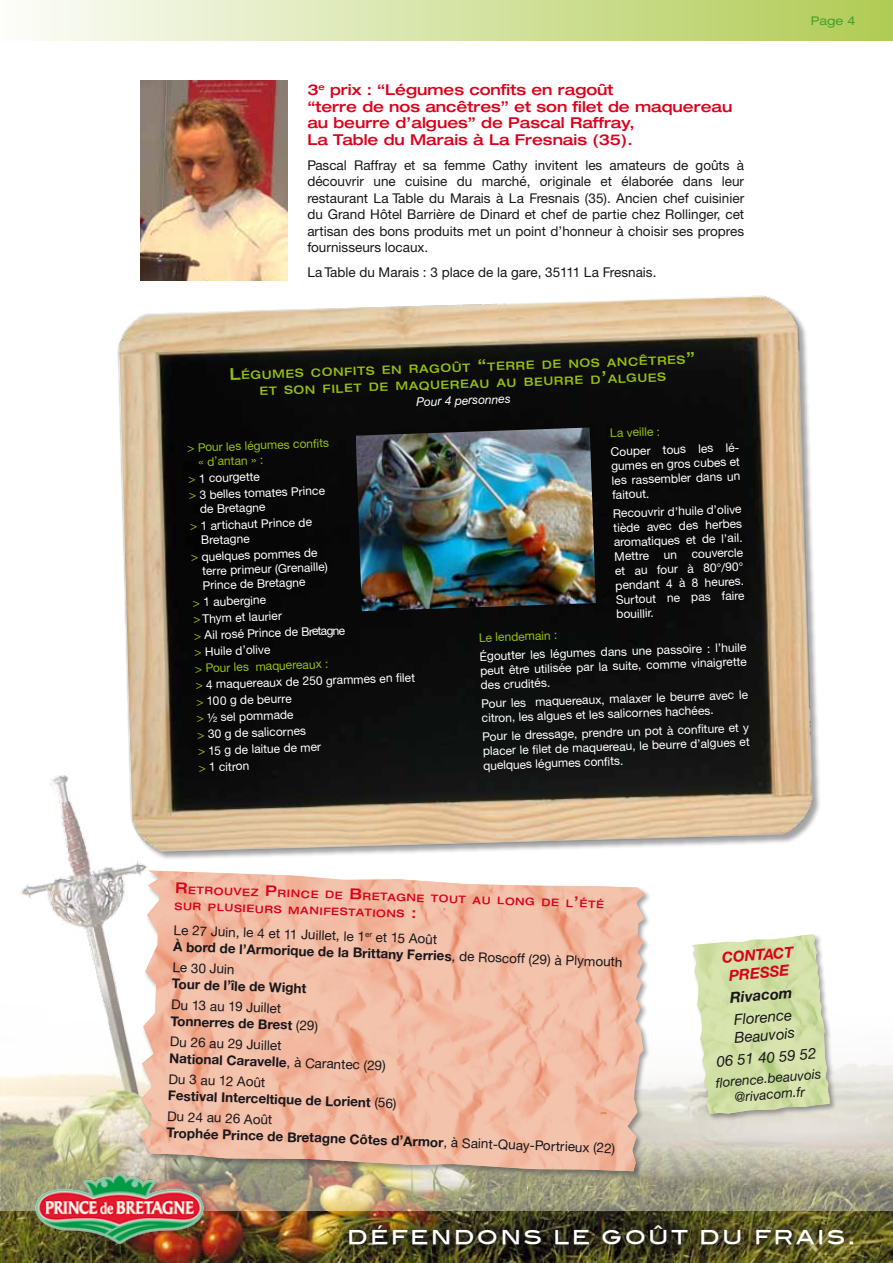
<style>
.page{position:relative;width:893px;height:1263px;background:#fff}
.page>*{position:absolute;margin:0;border:0;box-sizing:border-box;transform-origin:0 0}
.t1{font:22.5px "Blair Md ITCTT Medium";letter-spacing:.1em;color:#fff}
.t2{font:500 expanded 15px/16.5px "Helvetica Neue";color:#db001b}
.t3{font:italic 15px/18px "Helvetica Neue";color:#1a171c}
.t4{font:italic 700 15px/18px "Helvetica Neue CE";color:#db001b;text-align:center}
.t5{font:italic 700 15px "Helvetica Neue CE";color:#1a171c}
.t6{font:13.5px/16.5px "Helvetica Neue CE";color:#1a171c;text-align:justify}
.t7{font:700 13.5px "Helvetica Neue";color:#1a171c}
.t8{font:italic 13.5px/16.2px "Helvetica Neue";color:#1a171c;text-align:center}
.t9{font:12px/14.4px "Helvetica Neue CE";color:#fff}
.t10{font:12px/14.4px "Helvetica Neue CE";color:#97bf0d}
.t11{font:italic 12px "Helvetica Neue";color:#fff}
.t12{font:expanded 12px "Helvetica Neue";color:#44a12b}
.t13{font:500 expanded 11.55px/16.5px "Helvetica Neue";color:#97bf0d;text-align:center}
.t14{font:500 expanded 10.5px/16.5px "Helvetica Neue";color:#db001b}
.s1{font-size:16.5px}
.s2{color:#97bf0d}
.s3{font-size:15px}
.s4{font-family:"Helvetica Neue CE";font-weight:400}
</style>
<div class="page">
<img style="left:0;top:775px;width:893px;height:437px">
<img style="left:0;top:1212px;width:893px;height:51px">
<div style="left:341px;top:1217px;width:520px;height:35px;background:#1a171c;opacity:.75"></div>
<div style="left:0;top:0;width:893px;height:41px;background:linear-gradient(to right,#fdfdfb,#b1cb54)"></div>
<img style="left:66px;top:252px;width:792px;height:651px">
<div style="left:138px;top:869px;width:514px;height:310px;background:#1a171c;opacity:.4"></div>
<img style="left:140px;top:870px;width:505px;height:301px">
<div style="left:34px;top:1171px;width:177px;height:79px;background:#1a171c;opacity:.3"></div>
<img style="left:33px;top:1172px;width:174px;height:72px">
<img style="left:356px;top:427px;width:240px;height:184px">
<img style="left:140px;top:81px;width:147px;height:200px">
<div style="left:690px;top:933px;width:147px;height:188px;background:#1a171c;opacity:.4"></div>
<img style="left:692px;top:934px;width:138px;height:180px">
<svg style="left:175px;top:902px;width:26px;height:9px"></svg>
<p class="t2" style="left:307px;top:81px;width:426px">3<sup>e</sup> prix : “Légumes confits en ragoût<br>“terre de nos ancêtres” et son filet de maquereau au beurre d’algues” de Pascal Raffray,<br>La Table du Marais à La Fresnais (35).</p>
<p class="t6" style="left:307px;top:157px;width:438px">Pascal Raffray et sa femme Cathy invitent les amateurs de goûts à découvrir une cuisine du marché, originale et élaborée dans leur restaurant La Table du Marais à La Fresnais (35). Ancien chef cuisinier du Grand Hôtel Barrière de Dinard et chef de partie chez Rollinger, cet artisan des bons produits met un point d’honneur à choisir ses propres fournisseurs locaux.</p>
<p class="t6" style="left:307px;top:264px;width:351px">La Table du Marais : 3 place de la gare, 35111 La Fresnais.</p>
<p class="t13" style="left:229px;top:367px;width:467px;rotate:-2deg"><span class="s1">L</span>égumes confits en ragoût <span class="s1">“</span>terre de nos ancêtres<span class="s1">” </span>et son filet de maquereau au beurre d<span class="s1">’</span>algues</p>
<p class="t11" style="left:416px;top:395px;width:96px;rotate:-2deg">Pour 4 personnes</p>
<p class="t10" style="left:198px;top:440px;width:133px;text-indent:-11px;rotate:-2deg">&gt; Pour les légumes confi ts « d’antan » :</p>
<p class="t9" style="left:188px;top:470px;width:138px;line-height:16.5px;rotate:-2deg"><span class="s2">&gt;</span> 1 courgette<br><span class="s2">&gt;</span> 3 belles tomates Prince</p>
<p class="t9" style="left:189px;top:501px;width:124px;line-height:16.5px;text-indent:11px;rotate:-2deg">de Bretagne<br><span class="s2">&gt;</span> 1 artichaut Prince de</p>
<p class="t9" style="left:190px;top:532px;width:128px;line-height:16.5px;text-indent:11px;rotate:-2deg">Bretagne<br><span class="s2">&gt;</span> quelques pommes de</p>
<p class="t9" style="left:202px;top:564px;width:127px;rotate:-2deg">terre primeur (Grenaille)<br>Prince de Bretagne</p>
<p class="t9" style="left:192px;top:594px;width:221px;line-height:16.5px;rotate:-2deg"><span class="s2">&gt;</span> 1 aubergine<br><span class="s2">&gt;</span> Thym et laurier<br><span class="s2">&gt;</span> Ail rosé Prince de Bretagne<br><span class="s2">&gt;</span> Huile d’olive<br><span class="s2">&gt; Pour les maquereaux :<br>&gt;</span> 4 maquereaux de 250 grammes en fi let <span class="s2">&gt;</span> 100 g de beurre<br><span class="s2">&gt;</span> ½ sel pommade<br><span class="s2">&gt;</span> 30 g de salicornes<br><span class="s2">&gt;</span> 15 g de laitue de mer<br><span class="s2">&gt;</span> 1 citron</p>
<p class="t10" style="left:610px;top:426px;width:52px;rotate:-2deg">La veille :</p>
<p class="t9" style="left:610px;top:444px;width:132px;text-align:justify;rotate:-2deg">Couper tous les lé&shy;gumes en gros cubes et les rassembler dans un faitout.</p>
<p class="t9" style="left:613px;top:506px;width:130px;text-align:justify;rotate:-2deg">Recouvrir d’huile d’olive tiède avec des herbes aromatiques et de l’ail.<br>Mettre un couvercle et au four à 80°/90° pendant 4 à 8 heures.<br>Surtout ne pas faire bouillir.</p>
<p class="t10" style="left:479px;top:630px;width:80px;rotate:-2deg">Le lendemain :</p>
<p class="t9" style="left:479px;top:649px;width:268px;text-align:justify;rotate:-2deg">Égoutter les légumes dans une passoire : l’huile peut être utilisée par la suite, comme vinaigrette des crudités.</p>
<p class="t9" style="left:481px;top:697px;width:268px;rotate:-2deg">Pour les maquereaux, malaxer le beurre avec le citron, les algues et les salicornes hachées.</p>
<p class="t9" style="left:482px;top:730px;width:268px;text-align:justify;rotate:-2deg">Pour le dressage, prendre un pot à confi ture et y placer le fi let de maquereau, le beurre d’algues et quelques légumes confi ts.</p>
<p class="t12" style="left:811px;top:13px;width:46px">Page 4</p>
<p class="t14" style="left:209px;top:882px;width:75px;text-indent:-33px;rotate:2deg"><span class="s3">R</span>etrouvez plusieurs</p>
<p class="t14" style="left:289px;top:885px;width:317px;text-indent:-24px;rotate:2deg"><span class="s3">P</span>rince de <span class="s3">B</span>retagne tout au long de l<span class="s3">’</span>été manifestations <span class="s3">:</span></p>
<p class="t6" style="left:174px;top:922px;width:265px;rotate:2deg">Le 27 Juin, le 4 et 11 Juillet, le 1<sup>er</sup> et 15 Août</p>
<p class="t7" style="left:174px;top:938px;width:451px;rotate:2deg">À bord de l’Armorique de la Brittany Ferries<span class="s4">, de Roscoff (29) à Plymouth</span></p>
<p class="t6" style="left:173px;top:959px;width:64px;rotate:2deg">Le 30 Juin</p>
<p class="t7" style="left:172px;top:975px;width:136px;rotate:2deg">Tour de l’île de Wight</p>
<p class="t6" style="left:172px;top:996px;width:112px;rotate:2deg">Du 13 au 19 Juillet</p>
<p class="t7" style="left:171px;top:1012px;width:149px;rotate:2deg">Tonnerres de Brest <span class="s4">(29)</span></p>
<p class="t6" style="left:170px;top:1033px;width:113px;rotate:2deg">Du 26 au 29 Juillet</p>
<p class="t7" style="left:170px;top:1050px;width:218px;rotate:2deg">National Caravelle<span class="s4">, à Carantec (29)</span></p>
<p class="t6" style="left:169px;top:1071px;width:98px;rotate:2deg">Du 3 au 12 Août</p>
<p class="t7" style="left:168px;top:1087px;width:230px;rotate:2deg">Festival Interceltique de Lorient <span class="s4">(56)</span></p>
<p class="t6" style="left:168px;top:1108px;width:107px;rotate:2deg">Du 24 au 26 Août</p>
<p class="t7" style="left:167px;top:1124px;width:450px;rotate:2deg">Trophée Prince de Bretagne Côtes d’Armor<span class="s4">, à Saint-Quay-Portrieux (22)</span></p>
<p class="t4" style="left:721px;top:949px;width:73px;rotate:-5deg">Co ntac t presse</p>
<p class="t5" style="left:729px;top:988px;width:64px;rotate:-5deg">Rivacom</p>
<p class="t3" style="left:732px;top:1011px;width:62px;rotate:-5deg">Florence<br>Beauvois</p>
<p class="t3" style="left:716px;top:1052px;width:102px;rotate:-5deg">06 51 40 59 52</p>
<p class="t8" style="left:715px;top:1074px;width:107px;rotate:-5deg">fl orence.beauvois @rivacom.fr</p>
<h1 class="t1" style="left:347px;top:1218px;width:510px">DÉFENDONS LE GOÛT DU FRAIS.</h1>
</div>
